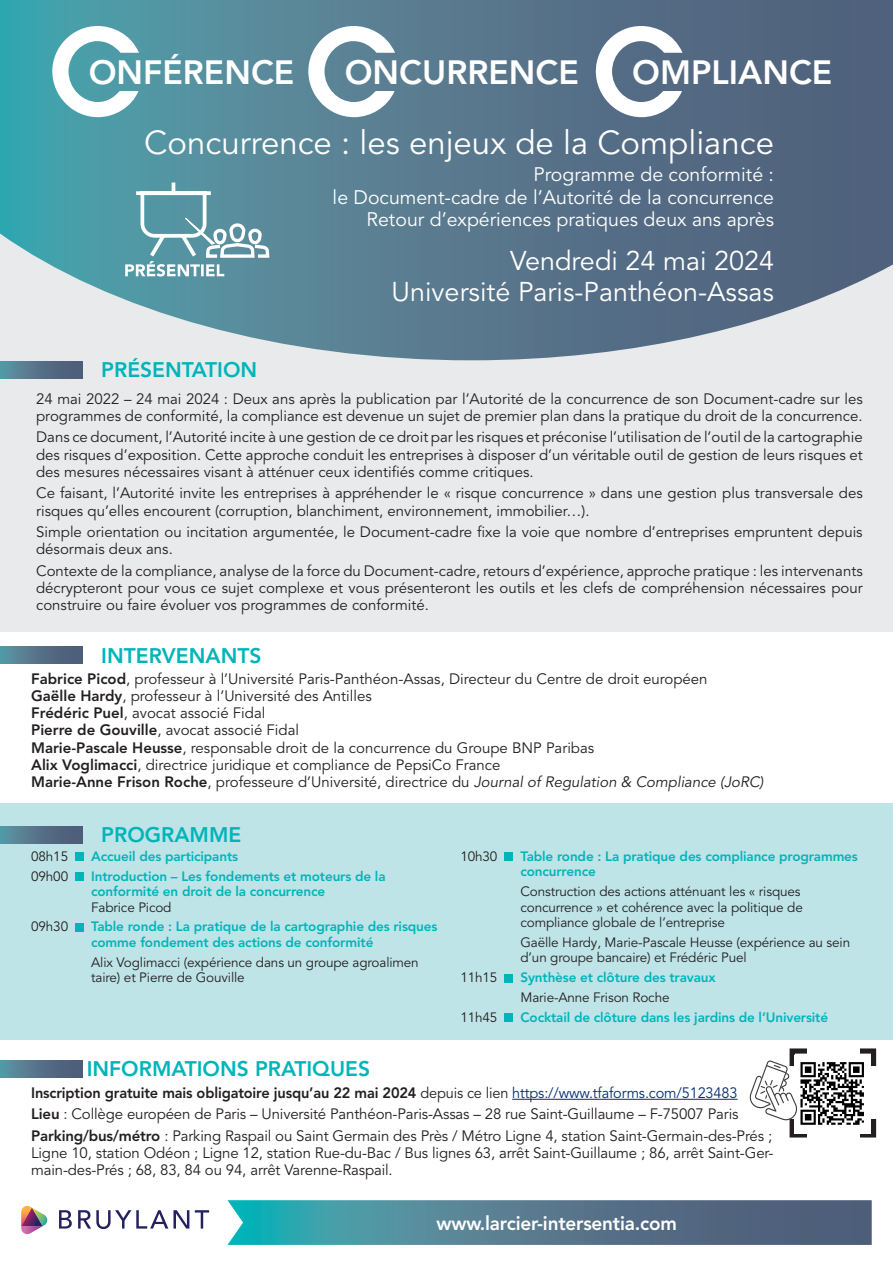
<style>
.page{position:relative;width:893px;height:1263px;background:#fff}
.page>*{position:absolute;margin:0;border:0;box-sizing:border-box;transform-origin:0 0}
.t1{font:800 33.45px "Avenir LT Pro";color:#fff}
.t2{font:33px "Avenir LT Pro";color:#fff}
.t3{font:27px "Avenir LT Pro";color:#fff}
.t4{font:800 21px "Avenir LT Pro";color:#00b5ba}
.t5{font:19.5px/22.5px "Avenir LT Pro";color:#fff;text-align:right}
.t6{font:800 19.5px "Avenir LT Pro";letter-spacing:-.01em;color:#fff}
.t7{font:15px/17.2px "Avenir LT Pro";color:#231f20;text-align:justify}
.t8{font:800 15px "Avenir LT Pro";letter-spacing:-.01em;color:#231f20}
.t9{font:13.5px/15.6px "Avenir LT Pro";letter-spacing:-.01em;color:#231f20}
.t10{font:800 13.5px/15.5px "Avenir LT Pro";letter-spacing:-.01em;color:#00b5ba}
.s1{font-weight:800}
.s2{font-style:italic}
.s3{font-weight:400;color:#231f20}
.s4{font-weight:400}
.s5{font-weight:400;color:#002f73}
</style>
<div class="page">
<div style="left:0;top:803px;width:893px;height:237px;background:#bee4e7"></div>
<div style="left:0;top:170px;width:893px;height:461px;background:#e9eaeb"></div>
<svg style="left:0;top:0;width:893px;height:360px;background:#628597"></svg>
<svg style="left:227px;top:1200px;width:645px;height:45px;background:#4f7f93"></svg>
<svg style="left:21px;top:1206px;width:27px;height:29px"></svg>
<svg style="left:59px;top:1210px;width:13px;height:18px"></svg>
<svg style="left:78px;top:1210px;width:111px;height:19px"></svg>
<svg style="left:195px;top:1210px;width:14px;height:18px"></svg>
<hr style="left:512px;top:1099px;width:225px;height:1px;background:#002f73">
<div style="left:0;top:647px;width:82px;height:17px;background:linear-gradient(to right,#5b93a1,#4e5674)"></div>
<div style="left:0;top:362px;width:82px;height:17px;background:linear-gradient(to right,#5b93a1,#4e5674)"></div>
<div style="left:0;top:826px;width:82px;height:17px;background:linear-gradient(to right,#5b93a1,#4e5674)"></div>
<div style="left:75px;top:852px;width:9px;height:9px;background:#00b5ba"></div>
<div style="left:75px;top:872px;width:9px;height:8px;background:#00b5ba"></div>
<div style="left:75px;top:923px;width:9px;height:8px;background:#00b5ba"></div>
<div style="left:505px;top:852px;width:8px;height:9px;background:#00b5ba"></div>
<div style="left:505px;top:974px;width:8px;height:8px;background:#00b5ba"></div>
<div style="left:505px;top:1013px;width:8px;height:9px;background:#00b5ba"></div>
<div style="left:0;top:1060px;width:82px;height:17px;background:linear-gradient(to right,#5b93a1,#4e5674)"></div>
<svg style="left:52px;top:26px;width:87px;height:91px"></svg>
<svg style="left:308px;top:26px;width:87px;height:91px"></svg>
<svg style="left:596px;top:26px;width:86px;height:91px"></svg>
<div style="left:790px;top:1048px;width:86px;height:89px;border:5px solid #231f20"></div>
<div style="left:868px;top:1066px;width:12px;height:53px;background:#fff"></div>
<div style="left:807px;top:1044px;width:53px;height:12px;background:#fff"></div>
<div style="left:807px;top:1130px;width:53px;height:12px;background:#fff"></div>
<img style="left:795px;top:1056px;width:76px;height:78px">
<svg style="left:749px;top:1060px;width:50px;height:61px"></svg>
<svg style="left:125px;top:179px;width:146px;height:171px"></svg>
<p class="t1" style="left:89px;top:53px;width:207px">ONFÉRENCE</p>
<p class="t1" style="left:345px;top:53px;width:236px">ONCURRENCE</p>
<p class="t1" style="left:632px;top:53px;width:202px">OMPLIANCE</p>
<p class="t2" style="left:144px;top:123px;width:631px">Concurrence : les enjeux de la Compliance</p>
<p class="t5" style="left:333px;top:163px;width:443px">Programme de conformité :<br>le Document-cadre de l’Autorité de la concurrence</p>
<p class="t5" style="left:367px;top:208px;width:409px">Retour d’expériences pratiques deux ans après</p>
<p class="t3" style="left:510px;top:244px;width:266px">Vendredi 24 mai 2024</p>
<p class="t3" style="left:392px;top:275px;width:384px">Université Paris-Panthéon-Assas</p>
<p class="t4" style="left:101px;top:358px;width:157px">PRÉSENTATION</p>
<p class="t7" style="left:36px;top:390px;width:828px">24 mai 2022 – 24 mai 2024 : Deux ans après la publication par l’Autorité de la concurrence de son Document-cadre sur les programmes de conformité, la compliance est devenue un sujet de premier plan dans la pratique du droit de la concurrence.</p>
<p class="t7" style="left:36px;top:429px;width:828px">Dans ce document, l’Autorité incite à une gestion de ce droit par les risques et préconise l’utilisation de l’outil de la cartographie des risques d’exposition. Cette approche conduit les entreprises à disposer d’un véritable outil de gestion de leurs risques et des mesures nécessaires visant à atténuer ceux identifiés comme critiques.</p>
<p class="t7" style="left:36px;top:485px;width:828px">Ce faisant, l’Autorité invite les entreprises à appréhender le « risque concurrence » dans une gestion plus transversale des risques qu’elles encourent (corruption, blanchiment, environnement, immobilier…).</p>
<p class="t7" style="left:36px;top:524px;width:828px">Simple orientation ou incitation argumentée, le Document-cadre fixe la voie que nombre d’entreprises empruntent depuis désormais deux ans.</p>
<p class="t7" style="left:36px;top:562px;width:828px">Contexte de la compliance, analyse de la force du Document-cadre, retours d’expérience, approche pratique : les intervenants décrypteront pour vous ce sujet complexe et vous présenteront les outils et les clefs de compréhension nécessaires pour construire ou faire évoluer vos programmes de conformité.</p>
<p class="t4" style="left:101px;top:643px;width:162px">INTERVENANTS</p>
<p class="t7" style="left:31px;top:670px;width:678px"><span class="s1">Fabrice Picod</span>, professeur à l’Université Paris-Panthéon-Assas, Directeur du Centre de droit européen</p>
<p class="t7" style="left:31px;top:687px;width:342px"><span class="s1">Gaëlle Hardy</span>, professeur à l’Université des Antilles</p>
<p class="t7" style="left:31px;top:705px;width:236px"><span class="s1">Frédéric Puel</span>, avocat associé Fidal</p>
<p class="t7" style="left:31px;top:722px;width:269px"><span class="s1">Pierre de Gouville</span>, avocat associé Fidal</p>
<p class="t7" style="left:31px;top:739px;width:565px"><span class="s1">Marie-Pascale Heusse</span>, responsable droit de la concurrence du Groupe BNP Paribas</p>
<p class="t7" style="left:31px;top:756px;width:471px"><span class="s1">Alix Voglimacci</span>, directrice juridique et compliance de PepsiCo France</p>
<p class="t7" style="left:31px;top:774px;width:734px"><span class="s1">Marie-Anne Frison Roche</span>, professeure d’Université, directrice du <span class="s2">Journal of Regulation &amp; Compliance (JoRC)</span></p>
<p class="t4" style="left:101px;top:823px;width:142px">PROGRAMME</p>
<p class="t9" style="left:31px;top:849px;width:38px">08h15</p>
<p class="t10" style="left:91px;top:848px;width:148px">Accueil des participants</p>
<p class="t9" style="left:31px;top:868px;width:38px">09h00</p>
<p class="t10" style="left:91px;top:868px;width:296px">Introduction – Les fondements et moteurs de la conformité en droit de la concurrence<br><span class="s3">Fabrice Picod</span></p>
<p class="t9" style="left:31px;top:919px;width:38px">09h30</p>
<p class="t10" style="left:91px;top:919px;width:348px">Table ronde : La pratique de la cartographie des risques comme fondement des actions de conformité</p>
<p class="t9" style="left:91px;top:954px;width:329px">Alix Voglimacci (expérience dans un groupe agroalimen taire) et Pierre de Gouville</p>
<p class="t9" style="left:460px;top:849px;width:38px">10h30</p>
<p class="t10" style="left:520px;top:848px;width:339px">Table ronde : La pratique des compliance programmes concurrence</p>
<p class="t9" style="left:520px;top:884px;width:284px">Construction des actions atténuant les « risques concurrence » et cohérence avec la politique de compliance globale de l’entreprise</p>
<p class="t9" style="left:520px;top:935px;width:331px">Gaëlle Hardy, Marie-Pascale Heusse (expérience au sein d’un groupe bancaire) et Frédéric Puel</p>
<p class="t9" style="left:460px;top:970px;width:38px">11h15</p>
<p class="t10" style="left:520px;top:970px;width:197px">Synthèse et clôture des travaux</p>
<p class="t9" style="left:520px;top:990px;width:151px">Marie-Anne Frison Roche</p>
<p class="t9" style="left:460px;top:1010px;width:38px">11h45</p>
<p class="t10" style="left:520px;top:1009px;width:309px">Cocktail de clôture dans les jardins de l’Université</p>
<p class="t4" style="left:87px;top:1056px;width:285px">INFORMATIONS PRATIQUES</p>
<p class="t8" style="left:31px;top:1084px;width:708px">Inscription gratuite mais obligatoire jusqu’au 22 mai 2024 <span class="s4">depuis ce lien</span> <span class="s5">https://www.tfaforms.com/5123483</span></p>
<p class="t7" style="left:31px;top:1106px;width:709px"><span class="s1">Lieu</span> : Collège européen de Paris – Université Panthéon-Paris-Assas – 28 rue Saint-Guillaume – F-75007 Paris</p>
<p class="t7" style="left:31px;top:1127px;width:744px"><span class="s1">Parking/bus/métro</span> : Parking Raspail ou Saint Germain des Près / Métro Ligne 4, station Saint-Germain-des-Prés ; Ligne 10, station Odéon ; Ligne 12, station Rue-du-Bac / Bus lignes 63, arrêt Saint-Guillaume ; 86, arrêt Saint-Ger&shy;main-des-Prés ; 68, 83, 84 ou 94, arrêt Varenne-Raspail.</p>
<p class="t6" style="left:437px;top:1211px;width:242px">www.larcier-intersentia.com</p>
</div>
